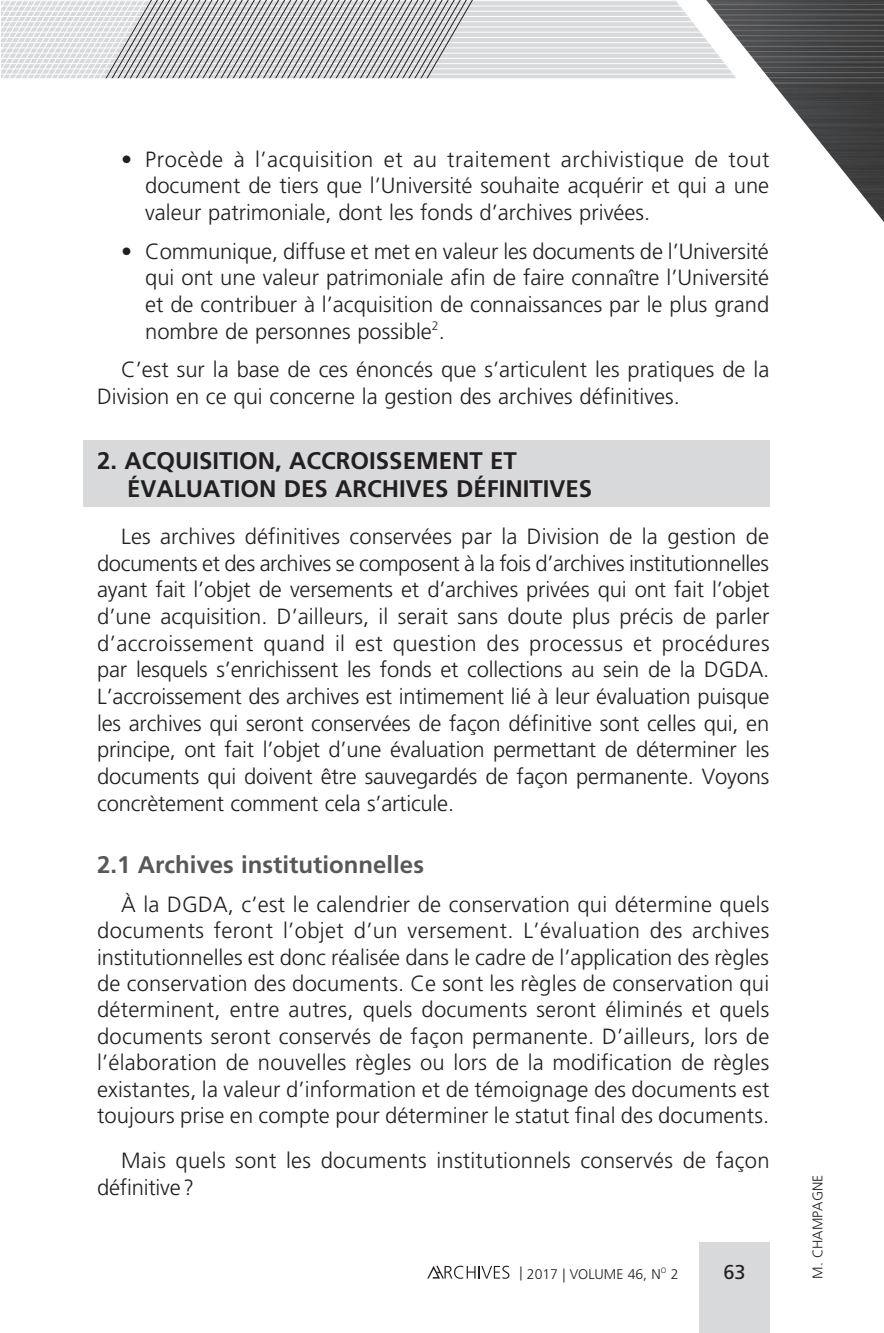
<style>
.page{position:relative;width:884px;height:1333px;background:#fff}
.page>*{position:absolute;margin:0;border:0;box-sizing:border-box;transform-origin:0 0}
.t1{font:700 24px/28px "Frutiger LT Std";color:#231f20}
.t2{font:700 24px "Frutiger LT Std";color:#57585a}
.t3{font:300 22px/26.8px "Frutiger LT Std";color:#231f20;text-align:justify}
.t4{font:20px "Frutiger LT Std";color:#231f20}
.t5{font:300 14px "Frutiger LT Std";color:#231f20}
.t6{font:300 7.8px "Frutiger LT Std";color:#231f20}
.s1{font-size:14px}
</style>
<div class="page">
<svg style="left:209px;top:0;width:261px;height:79px;background:#bebebf"></svg>
<svg style="left:470px;top:0;width:189px;height:79px"></svg>
<hr style="left:470px;top:4px;width:413px;height:1px;background:#fff">
<hr style="left:470px;top:9px;width:413px;height:1px;background:#fff">
<hr style="left:470px;top:14px;width:413px;height:1px;background:#fff">
<hr style="left:470px;top:20px;width:413px;height:1px;background:#fff">
<hr style="left:470px;top:25px;width:413px;height:1px;background:#fff">
<hr style="left:470px;top:30px;width:413px;height:1px;background:#fff">
<hr style="left:470px;top:35px;width:413px;height:1px;background:#fff">
<hr style="left:470px;top:41px;width:413px;height:1px;background:#fff">
<hr style="left:470px;top:46px;width:413px;height:1px;background:#fff">
<hr style="left:470px;top:51px;width:413px;height:1px;background:#fff">
<hr style="left:470px;top:56px;width:413px;height:1px;background:#fff">
<hr style="left:470px;top:62px;width:413px;height:1px;background:#fff">
<hr style="left:470px;top:67px;width:413px;height:1px;background:#fff">
<hr style="left:470px;top:72px;width:413px;height:1px;background:#fff">
<hr style="left:470px;top:77px;width:413px;height:1px;background:#fff">
<svg style="left:659px;top:0;width:224px;height:221px"></svg>
<div style="left:699px;top:1242px;width:70px;height:90px;background:#d8d9db"></div>
<svg style="left:427px;top:1265px;width:82px;height:13px"></svg>
<div style="left:83px;top:440px;width:686px;height:66px;background:#d8d9db"></div>
<svg style="left:1px;top:0;width:208px;height:79px"></svg>
<p class="t3" style="left:145px;top:146px;width:626px;text-indent:-24px">• Procède à l’acquisition et au traitement archivistique de tout document de tiers que l’Université souhaite acquérir et qui a une valeur patrimoniale, dont les fonds d’archives privées.</p>
<p class="t3" style="left:145px;top:238px;width:626px;text-indent:-24px">• Communique, diffuse et met en valeur les documents de l’Université qui ont une valeur patrimoniale afin de faire connaître l’Université et de contribuer à l’acquisition de connaissances par le plus grand nombre de personnes possible<sup>2</sup>.</p>
<p class="t3" style="left:97px;top:356px;width:674px;text-indent:24px">C’est sur la base de ces énoncés que s’articulent les pratiques de la<br>Division en ce qui concerne la gestion des archives définitives.</p>
<p class="t1" style="left:127px;top:446px;width:466px;text-indent:-30px">2. ACQUISITION, ACCROISSEMENT ET<br>ÉVALUATION DES ARCHIVES DÉFINITIVES</p>
<p class="t3" style="left:97px;top:523px;width:674px;text-indent:24px">Les archives définitives conservées par la Division de la gestion de documents et des archives se composent à la fois d’archives institutionnelles ayant fait l’objet de versements et d’archives privées qui ont fait l’objet d’une acquisition. D’ailleurs, il serait sans doute plus précis de parler d’accroissement quand il est question des processus et procédures par lesquels s’enrichissent les fonds et collections au sein de la DGDA.<br>L’accroissement des archives est intimement lié à leur évaluation puisque les archives qui seront conservées de façon définitive sont celles qui, en principe, ont fait l’objet d’une évaluation permettant de déterminer les documents qui doivent être sauvegardés de façon permanente. Voyons concrètement comment cela s’articule.</p>
<p class="t2" style="left:97px;top:850px;width:328px">2.1 Archives institutionnelles</p>
<p class="t3" style="left:97px;top:891px;width:674px;text-indent:24px">À la DGDA, c’est le calendrier de conservation qui détermine quels documents feront l’objet d’un versement. L’évaluation des archives institutionnelles est donc réalisée dans le cadre de l’application des règles de conservation des documents. Ce sont les règles de conservation qui déterminent, entre autres, quels documents seront éliminés et quels documents seront conservés de façon permanente. D’ailleurs, lors de l’élaboration de nouvelles règles ou lors de la modification de règles existantes, la valeur d’information et de témoignage des documents est toujours prise en compte pour déterminer le statut final des documents.</p>
<p class="t3" style="left:97px;top:1146px;width:674px;text-indent:24px">Mais quels sont les documents institutionnels conservés de façon définitive?</p>
<p class="t5" style="left:519px;top:1265px;width:143px">| 2017 | VOLUME 46, N</p>
<p class="t4" style="left:723px;top:1260px;width:24px">63</p>
<p class="t6" style="left:661px;top:1265px;width:19px">O <span class="s1">2</span></p>
<p class="t5" style="left:810px;top:1278px;width:105px;rotate:-90deg">M. CHAMPAGNE</p>
</div>
